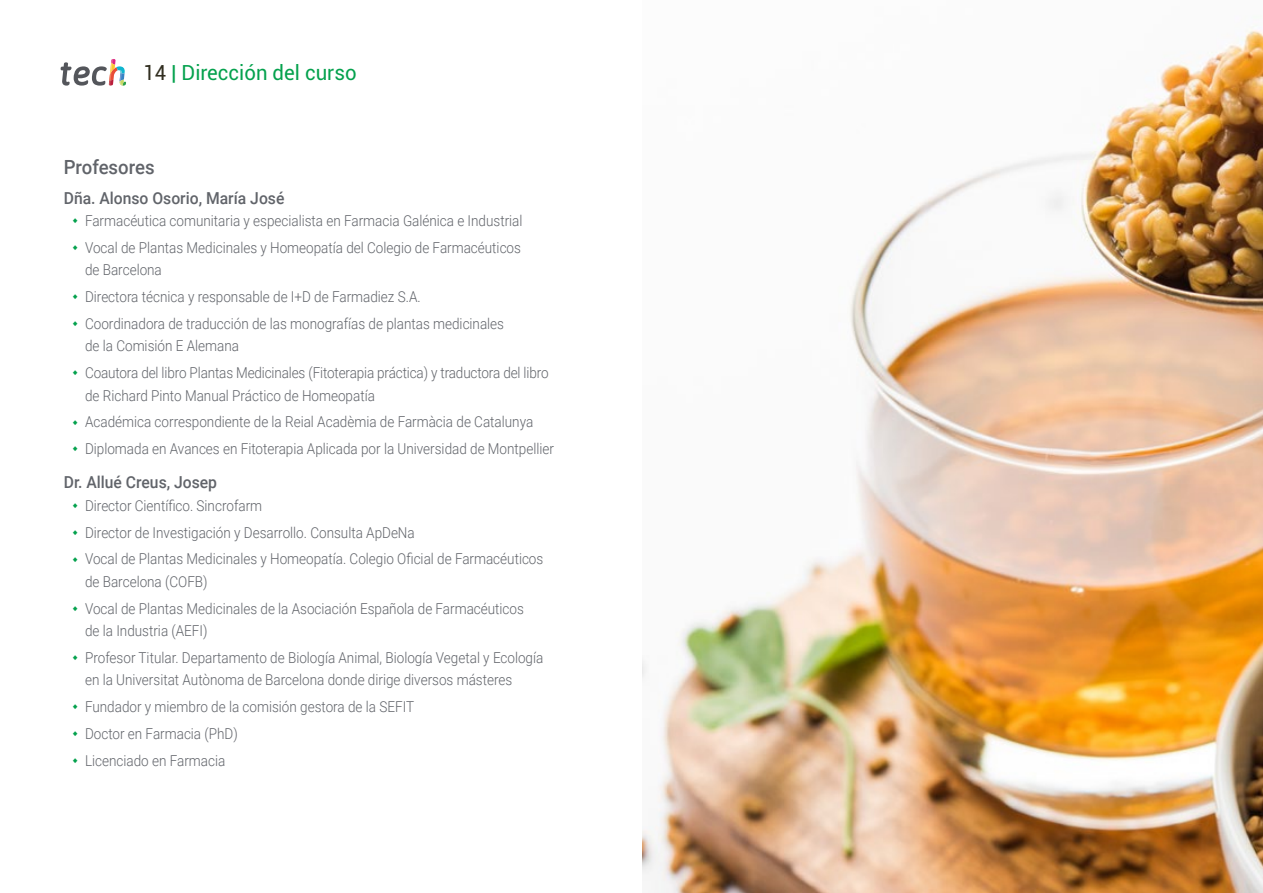
<style>
.page{position:relative;width:1263px;height:893px;background:#fff}
.page>*{position:absolute;margin:0;border:0;box-sizing:border-box;transform-origin:0 0}
.t1{font:21px "Roboto";color:#04a14d}
.t2{font:500 19.5px "Roboto";color:#61646a;scale:.95 1}
.t3{font:500 16.5px "Roboto";color:#61646a;scale:.95 1}
.t4{font:300 15px/26.7px "Roboto";color:#61646a;scale:.9 1}
.s1{color:#312e20}
</style>
<div class="page">
<svg style="left:61px;top:59px;width:65px;height:27px"></svg>
<img style="left:642px;top:30px;width:621px;height:863px">
<h1 class="t1" style="left:144px;top:57px;width:215px"><span class="s1">14</span> | Dirección del curso</h1>
<h2 class="t2" style="left:64px;top:154px;width:97px">Profesores</h2>
<p class="t3" style="left:64px;top:186px;width:234px">Dña. Alonso Osorio, María José</p>
<p class="t4" style="left:85px;top:207px;width:488px">Farmacéutica comunitaria y especialista en Farmacia Galénica e Industrial<br>Vocal de Plantas Medicinales y Homeopatía del Colegio de Farmacéuticos</p>
<p class="t4" style="left:85px;top:256px;width:467px">de Barcelona<br>Directora técnica y responsable de I+D de Farmadiez S.A.<br>Coordinadora de traducción de las monografías de plantas medicinales</p>
<p class="t4" style="left:85px;top:332px;width:516px">de la Comisión E Alemana<br>Coautora del libro Plantas Medicinales (Fitoterapia práctica) y traductora del libro</p>
<p class="t4" style="left:85px;top:381px;width:522px">de Richard Pinto Manual Práctico de Homeopatía<br>Académica correspondiente de la Reial Acadèmia de Farmàcia de Catalunya<br>Diplomada en Avances en Fitoterapia Aplicada por la Universidad de Montpellier</p>
<p class="t3" style="left:64px;top:471px;width:163px">Dr. Allué Creus, Josep</p>
<p class="t4" style="left:85px;top:491px;width:511px">Director Científico. Sincrofarm<br>Director de Investigación y Desarrollo. Consulta ApDeNa<br>Vocal de Plantas Medicinales y Homeopatía. Colegio Oficial de Farmacéuticos</p>
<p class="t4" style="left:85px;top:568px;width:489px">de Barcelona (COFB)<br>Vocal de Plantas Medicinales de la Asociación Española de Farmacéuticos</p>
<p class="t4" style="left:85px;top:617px;width:511px">de la Industria (AEFI)<br>Profesor Titular. Departamento de Biología Animal, Biología Vegetal y Ecología</p>
<p class="t4" style="left:85px;top:666px;width:476px">en la Universitat Autònoma de Barcelona donde dirige diversos másteres Fundador y miembro de la comisión gestora de la SEFIT<br>Doctor en Farmacia (PhD)<br>Licenciado en Farmacia</p>
</div>
